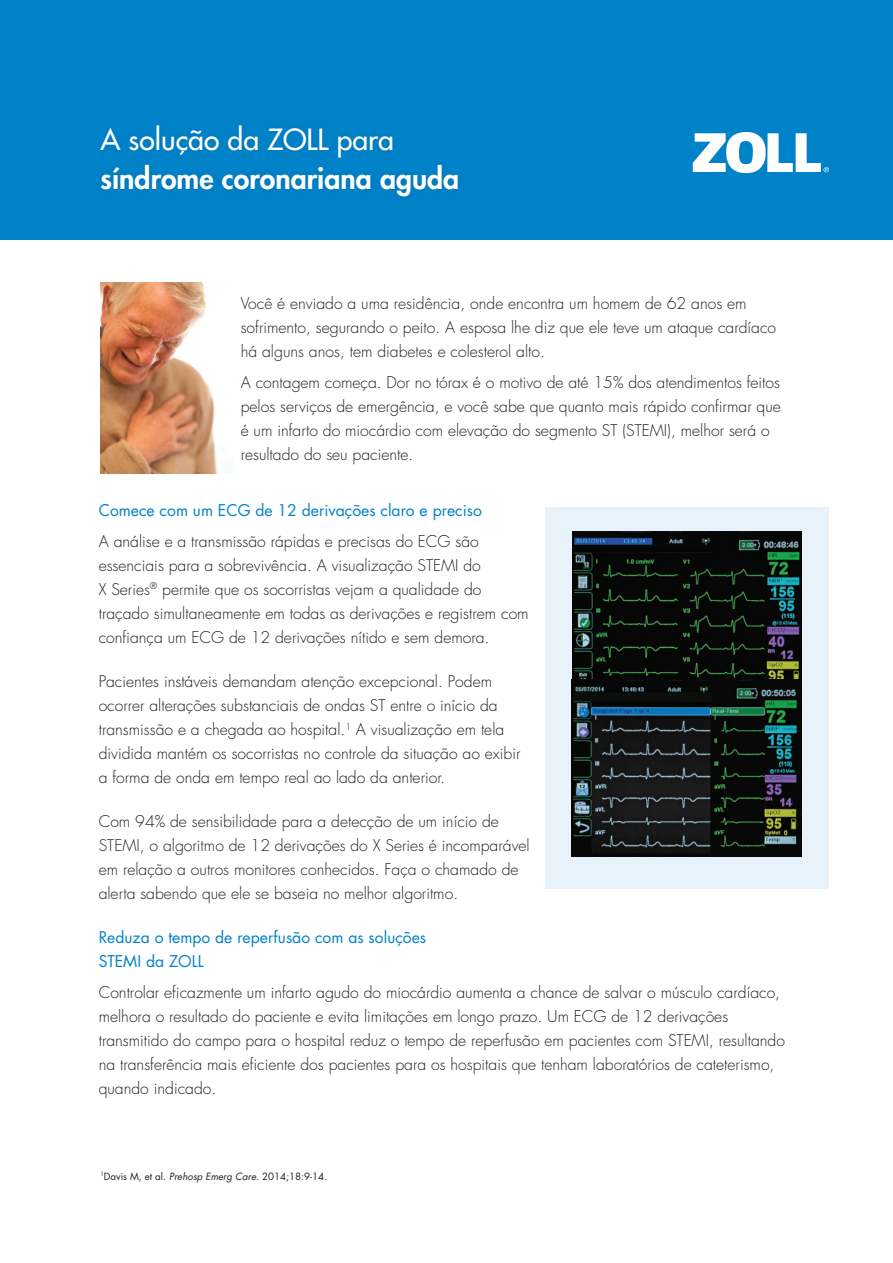
<style>
.page{position:relative;width:893px;height:1263px;background:#fff}
.page>*{position:absolute;margin:0;border:0;box-sizing:border-box;transform-origin:0 0}
.t1{font:800 28.35px "Futura Std";color:#fff}
.t2{font:500 28.35px "Futura Std";color:#fff}
.t3{font:300 15.75px/24px "Futura Std";color:#231f20}
.t4{font:15.75px/24px "Futura Std";color:#0082c8}
.t5{font:9.75px "Futura Std";color:#231f20}
.s1{font-style:italic}
</style>
<div class="page">
<div style="left:545px;top:507px;width:284px;height:381px;background:#e8f2fa"></div>
<div style="left:0;top:0;width:893px;height:239px;background:#0082c8"></div>
<img style="left:572px;top:532px;width:230px;height:176px">
<img style="left:571px;top:680px;width:230px;height:176px">
<svg style="left:693px;top:132px;width:136px;height:41px"></svg>
<img style="left:100px;top:283px;width:133px;height:191px">
<h1 class="t2" style="left:100px;top:122px;width:295px">A solução da ZOLL para</h1>
<h1 class="t1" style="left:100px;top:161px;width:360px">síndrome coronariana aguda</h1>
<p class="t3" style="left:241px;top:292px;width:537px">Você é enviado a uma residência, onde encontra um homem de 62 anos em sofrimento, segurando o peito. A esposa lhe diz que ele teve um ataque cardíaco há alguns anos, tem diabetes e colesterol alto.</p>
<p class="t3" style="left:241px;top:370px;width:542px">A contagem começa. Dor no tórax é o motivo de até 15% dos atendimentos feitos pelos serviços de emergência, e você sabe que quanto mais rápido confirmar que é um infarto do miocárdio com elevação do segmento ST (STEMI), melhor será o resultado do seu paciente.</p>
<p class="t4" style="left:99px;top:498px;width:385px">Comece com um ECG de 12 derivações claro e preciso</p>
<p class="t3" style="left:99px;top:529px;width:431px">A análise e a transmissão rápidas e precisas do ECG são essenciais para a sobrevivência. A visualização STEMI do<br>X Series<sup>®</sup> permite que os socorristas vejam a qualidade do traçado simultaneamente em todas as derivações e registrem com confiança um ECG de 12 derivações nítido e sem demora.</p>
<p class="t3" style="left:99px;top:670px;width:423px">Pacientes instáveis demandam atenção excepcional. Podem ocorrer alterações substanciais de ondas ST entre o início da transmissão e a chegada ao hospital.<sup>1</sup> A visualização em tela dividida mantém os socorristas no controle da situação ao exibir a forma de onda em tempo real ao lado da anterior.</p>
<p class="t3" style="left:99px;top:810px;width:432px">Com 94% de sensibilidade para a detecção de um início de STEMI, o algoritmo de 12 derivações do X Series é incomparável em relação a outros monitores conhecidos. Faça o chamado de alerta sabendo que ele se baseia no melhor algoritmo.</p>
<p class="t4" style="left:99px;top:926px;width:329px">Reduza o tempo de reperfusão com as soluções<br>STEMI da ZOLL</p>
<p class="t3" style="left:99px;top:981px;width:688px">Controlar eficazmente um infarto agudo do miocárdio aumenta a chance de salvar o músculo cardíaco, melhora o resultado do paciente e evita limitações em longo prazo. Um ECG de 12 derivações transmitido do campo para o hospital reduz o tempo de reperfusão em pacientes com STEMI, resultando na transferência mais eficiente dos pacientes para os hospitais que tenham laboratórios de cateterismo, quando indicado.</p>
<p class="t5" style="left:100px;top:1170px;width:228px"><sup>1</sup>Davis M, et al. <span class="s1">Prehosp Emerg Care.</span> 2014;18:9-14.</p>
</div>
